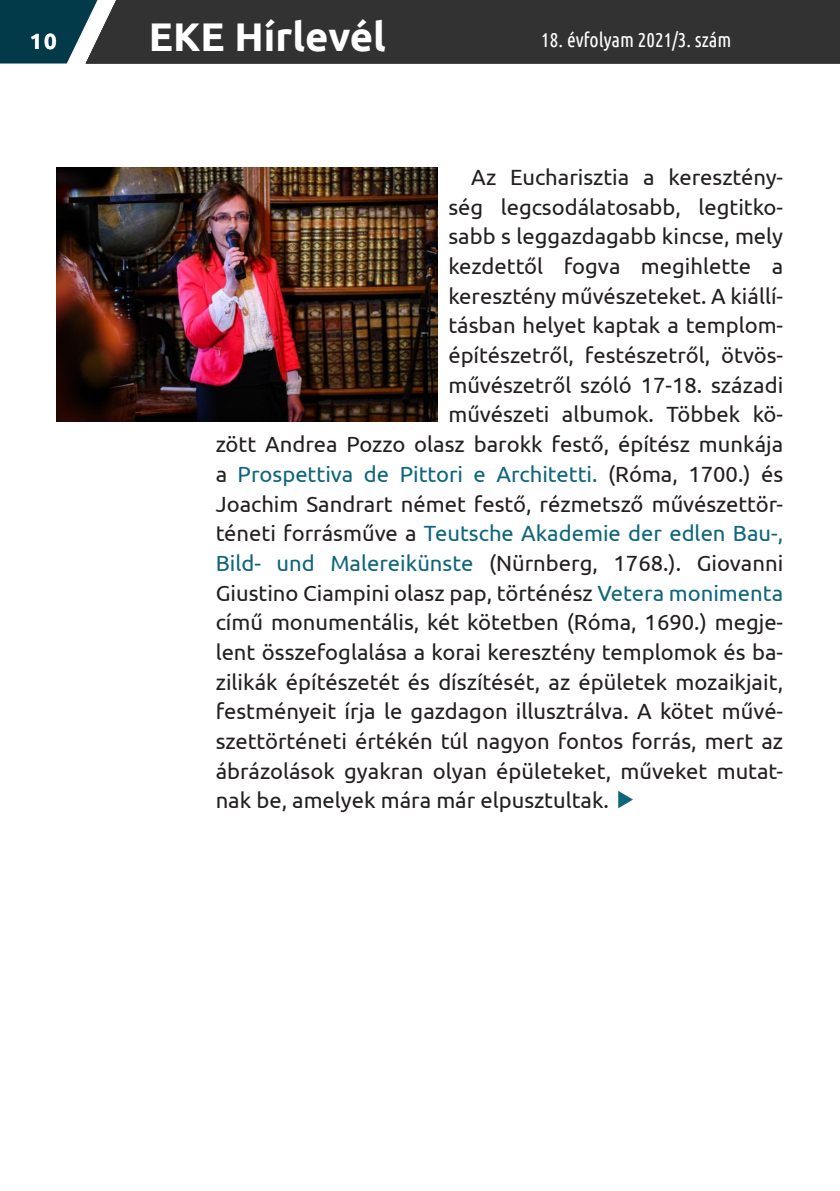
<style>
.page{position:relative;width:840px;height:1191px;background:#fff}
.page>*{position:absolute;margin:0;border:0;box-sizing:border-box;transform-origin:0 0}
.t1{font:700 40px "Ubuntu";color:#fff}
.EKE_alap{font:22px "Ubuntu";color:#231f20}
.EKE_alap-2{font:22px "Ubuntu";color:#0f657b}
.t2{font:700 22px "Ubuntu";color:#fff}
.t3{font:20px "Ubuntu Condensed";color:#fff}
.s1{color:#231f20}
.s2{color:#0f657b}
</style>
<div class="page">
<div style="left:207px;top:0;width:632px;height:63px;background:#323232"></div>
<svg style="left:0;top:0;width:207px;height:63px;background:#31474d"></svg>
<svg style="left:618px;top:791px;width:14px;height:17px"></svg>
<hr style="left:839px;top:221px;width:1px;height:142px;background:#0f657b">
<img style="left:57px;top:168px;width:380px;height:253px">
<p class="t2" style="left:30px;top:28px;width:28px">10</p>
<h1 class="t1" style="left:149px;top:12px;width:238px">EKE Hírlevél</h1>
<p class="t3" style="left:541px;top:28px;width:192px">18. évfolyam 2021/3. szám</p>
<p class="EKE_alap" style="left:471px;top:164px;width:313px">Az Eucharisztia a keresztény-</p>
<p class="EKE_alap" style="left:448px;top:194px;width:336px">ség legcsodálatosabb, legtitko-</p>
<p class="EKE_alap" style="left:448px;top:223px;width:336px">sabb s leggazdagabb kincse, mely</p>
<p class="EKE_alap" style="left:448px;top:253px;width:336px">kezdettől fogva megihlette a</p>
<p class="EKE_alap" style="left:448px;top:283px;width:336px">keresztény művészeteket. A kiállí-</p>
<p class="EKE_alap" style="left:448px;top:312px;width:336px">tásban helyet kaptak a templom-</p>
<p class="EKE_alap" style="left:448px;top:342px;width:336px">építészetről, festészetről, ötvös-</p>
<p class="EKE_alap" style="left:448px;top:372px;width:336px">művészetről szóló 17-18. századi</p>
<p class="EKE_alap" style="left:448px;top:401px;width:336px">művészeti albumok. Többek kö-</p>
<p class="EKE_alap" style="left:215px;top:431px;width:568px">zött Andrea Pozzo olasz barokk festő, építész munkája</p>
<p class="EKE_alap-2" style="left:215px;top:461px;width:568px"><span class="s1">a</span> Prospettiva de Pittori e Architetti. <span class="s1">(Róma, 1700.) és</span></p>
<p class="EKE_alap" style="left:215px;top:490px;width:568px">Joachim Sandrart német festő, rézmetsző művészettör-</p>
<p class="EKE_alap-2" style="left:215px;top:520px;width:568px"><span class="s1">téneti forrásműve a</span> Teutsche Akademie der edlen Bau-,</p>
<p class="EKE_alap" style="left:215px;top:550px;width:568px"><span class="s2">Bild- und Malereikünste</span> (Nürnberg, 1768.). Giovanni</p>
<p class="EKE_alap" style="left:215px;top:579px;width:568px">Giustino Ciampini olasz pap, történész <span class="s2">Vetera monimenta</span></p>
<p class="EKE_alap" style="left:215px;top:609px;width:568px">című monumentális, két kötetben (Róma, 1690.) megje-</p>
<p class="EKE_alap" style="left:215px;top:639px;width:568px">lent összefoglalása a korai keresztény templomok és ba-</p>
<p class="EKE_alap" style="left:215px;top:668px;width:568px">zilikák építészetét és díszítését, az épületek mozaikjait,</p>
<p class="EKE_alap" style="left:215px;top:698px;width:568px">festményeit írja le gazdagon illusztrálva. A kötet művé-</p>
<p class="EKE_alap" style="left:215px;top:728px;width:568px">szettörténeti értékén túl nagyon fontos forrás, mert az</p>
<p class="EKE_alap" style="left:215px;top:757px;width:568px">ábrázolások gyakran olyan épületeket, műveket mutat-</p>
<p class="EKE_alap" style="left:215px;top:787px;width:394px">nak be, amelyek mára már elpusztultak.</p>
</div>
